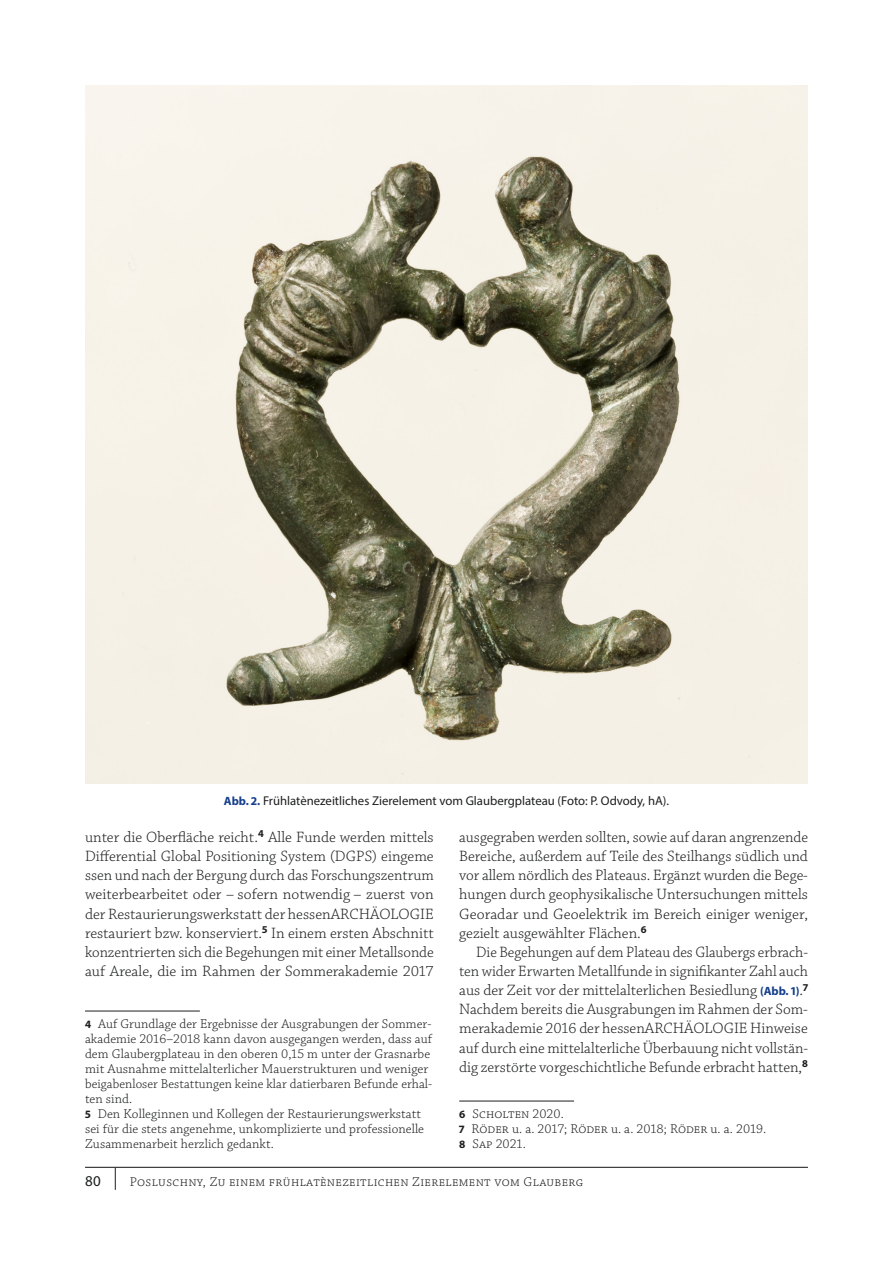
<style>
.page{position:relative;width:893px;height:1263px;background:#fff}
.page>*{position:absolute;margin:0;border:0;box-sizing:border-box;transform-origin:0 0}
.t1{font:300 15.75px/19.2px "Chaparral Pro";color:#1d1e1f;text-align:justify}
.t2{font:300 15.75px/19.2px "Chaparral Pro";color:#1d1e1f;text-align:justify;scale:.96 1}
.t3{font:15px "Myriad Pro";color:#1d1e1f}
.t4{font:300 13.5px/15px "Chaparral Pro";letter-spacing:.01em;color:#1d1e1f}
.t5{font:12.75px "Myriad Pro";color:#1d1e1f}
.s1{font-weight:700;font-size:12px;color:#153e8a}
.s2{font-family:"Myriad Pro";font-weight:700;font-size:12px;color:#153e8a}
.s3{font-family:"Myriad Pro";font-weight:700;font-size:11.25px}
</style>
<div class="page">
<hr style="left:85px;top:1167px;width:723px;height:1px;background:#1d1e1f">
<svg style="left:115px;top:1168px;width:1px;height:22px"></svg>
<img style="left:85px;top:85px;width:723px;height:698px">
<hr style="left:85px;top:1011px;width:115px;height:1px;background:#1d1e1f">
<hr style="left:459px;top:1101px;width:115px;height:1px;background:#1d1e1f">
<p class="t5" style="left:224px;top:793px;width:447px"><span class="s1">Abb. 2.</span> Frühlatènezeitliches Zierelement vom Glaubergplateau (Foto: P. Odvody, hA).</p>
<p class="t1" style="left:85px;top:828px;width:350px">unter die Oberfläche reicht.<sup>4</sup> Alle Funde werden mittels Differential Global Positioning System (DGPS) eingeme ssen und nach der Bergung durch das Forschungszentrum weiterbearbeitet oder – sofern notwendig – zuerst von der Restaurierungswerkstatt der hessenARCHÄOLOGIE restauriert bzw. konserviert.<sup>5</sup> In einem ersten Abschnitt konzentrierten sich die Begehungen mit einer Metallsonde auf Areale, die im Rahmen der Sommerakademie 2017</p>
<p class="t1" style="left:459px;top:828px;width:350px">ausgegraben werden sollten, sowie auf daran angrenzende Bereiche, außerdem auf Teile des Steilhangs südlich und vor allem nördlich des Plateaus. Ergänzt wurden die Bege&shy;hungen durch geophysikalische Untersuchungen mittels Georadar und Geoelektrik im Bereich einiger weniger, gezielt ausgewählter Flächen.<sup>6</sup></p>
<p class="t2" style="left:459px;top:943px;width:365px;text-indent:17px">Die Begehungen auf dem Plateau des Glaubergs erbrach&shy;ten wider Erwarten Metallfunde in signifikanter Zahl auch aus der Zeit vor der mittelalterlichen Besiedlung <span class="s2">(Abb. 1)</span>.<sup>7<br></sup>Nachdem bereits die Ausgrabungen im Rahmen der Som&shy;merakademie 2016 der hessenARCHÄOLOGIE Hinweise auf durch eine mittelalterliche Überbauung nicht vollstän&shy;dig zerstörte vorgeschichtliche Befunde erbracht hatten,<sup>8</sup></p>
<p class="t4" style="left:459px;top:1107px;width:308px"><span class="s3">6</span> Scholten 2020.<br><span class="s3">7</span> Röder u. a. 2017; Röder u. a. 2018; Röder u. a. 2019.<br><span class="s3">8</span> Sap 2021.</p>
<p class="t4" style="left:85px;top:1017px;width:349px"><span class="s3">4</span> Auf Grundlage der Ergebnisse der Ausgrabungen der Sommer&shy;akademie 2016–2018 kann davon ausgegangen werden, dass auf dem Glaubergplateau in den oberen 0,15 m unter der Grasnarbe mit Ausnahme mittelalterlicher Mauerstrukturen und weniger beigabenloser Bestattungen keine klar datierbaren Befunde erhal&shy;ten sind.<br><span class="s3">5</span> Den Kolleginnen und Kollegen der Restaurierungswerkstatt sei für die stets angenehme, unkomplizierte und professionelle Zusammenarbeit herzlich gedankt.</p>
<p class="t3" style="left:85px;top:1172px;width:17px">80</p>
<p class="t4" style="left:130px;top:1175px;width:455px">Posluschny, Zu einem frühlatènezeitlichen Zierelement vom Glauberg</p>
</div>
